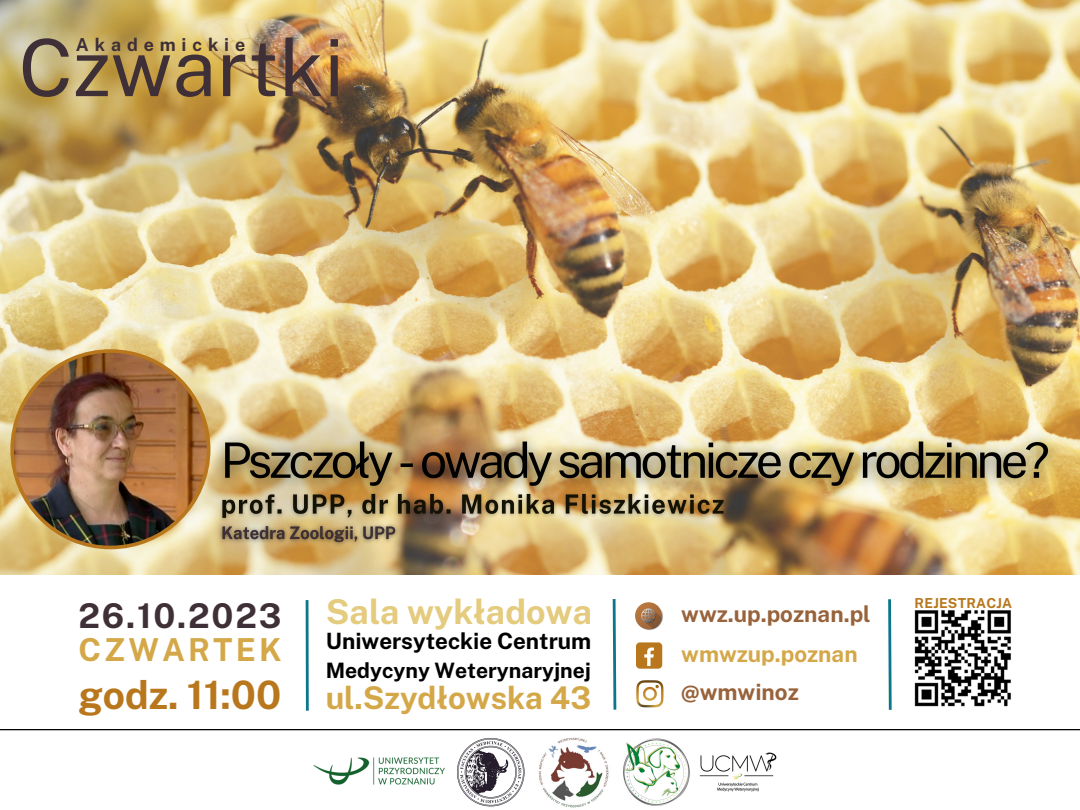
<style>
.page{position:relative;width:1080px;height:810px;background:#fff}
.page>*{position:absolute;margin:0;border:0;box-sizing:border-box;transform-origin:0 0}
.t1{font:78.94px "Public Sans";color:#3f2f37}
.t2{font:700 39.12px "Public Sans";color:#b8771c}
.t3{font:700 34.19px "Public Sans";color:#e5cb7e}
.t4{font:700 34.12px "Public Sans";letter-spacing:.05em;color:#3f2f37}
.t5{font:700 31.62px "Public Sans";letter-spacing:.1em;color:#d4a848}
.t6{font:700 31.31px "Public Sans";color:#d4a848}
.t7{font:700 22.44px "Public Sans";color:#98633b}
.t8{font:700 22.44px "Public Sans";color:#000}
.t9{font:700 22.44px "Public Sans";color:#d4a848}
.t10{font:700 21.25px "Public Sans";color:#000}
.t11{font:700 17.88px "Public Sans";letter-spacing:.33em;color:#3f2f37}
.t12{font:700 13.75px "Public Sans";letter-spacing:.015em;color:#b8771c}
</style>
<div class="page">
<img style="left:530px;top:730px;width:86px;height:78px">
<img style="left:699px;top:752px;width:78px;height:40px">
<img style="left:623px;top:739px;width:67px;height:67px">
<img style="left:458px;top:739px;width:67px;height:67px">
<img style="left:313px;top:757px;width:132px;height:28px">
<img style="left:0;top:0;width:1080px;height:575px">
<svg style="left:305px;top:600px;width:4px;height:111px"></svg>
<svg style="left:636px;top:680px;width:27px;height:27px"></svg>
<div style="left:636px;top:642px;width:26px;height:27px;background:#b8771c;border-radius:4px"></div>
<svg style="left:644px;top:648px;width:10px;height:18px"></svg>
<img style="left:645px;top:611px;width:18px;height:19px">
<svg style="left:635px;top:602px;width:27px;height:27px"></svg>
<svg style="left:612px;top:599px;width:5px;height:111px"></svg>
<svg style="left:888px;top:599px;width:4px;height:111px"></svg>
<hr style="left:0;top:729px;width:1080px;height:1px;background:#000">
<img style="left:10px;top:349px;width:200px;height:200px">
<img style="left:915px;top:610px;width:96px;height:97px">
<img style="left:205px;top:423px;width:864px;height:86px">
<img style="left:217px;top:489px;width:516px;height:36px">
<img style="left:215px;top:520px;width:188px;height:30px">
<p class="t1" style="left:19px;top:21px;width:327px">Czwartki</p>
<p class="t11" style="left:76px;top:34px;width:171px">Akademickie</p>
<p class="t4" style="left:78px;top:595px;width:205px">26.10.2023</p>
<p class="t5" style="left:78px;top:631px;width:205px">CZWARTEK</p>
<p class="t2" style="left:78px;top:672px;width:205px">godz. 11:00</p>
<p class="t3" style="left:326px;top:592px;width:268px">Sala wykładowa</p>
<p class="t8" style="left:326px;top:628px;width:267px">Uniwersyteckie Centrum</p>
<p class="t10" style="left:326px;top:658px;width:267px">Medycyny Weterynaryjnej</p>
<p class="t6" style="left:326px;top:680px;width:267px">ul.Szydłowska 43</p>
<p class="t7" style="left:681px;top:600px;width:191px">wwz.up.poznan.pl</p>
<p class="t9" style="left:681px;top:641px;width:178px">wmwzup.poznan</p>
<p class="t7" style="left:681px;top:678px;width:119px">@wmwinoz</p>
<p class="t12" style="left:915px;top:595px;width:99px">REJESTRACJA</p>
</div>
